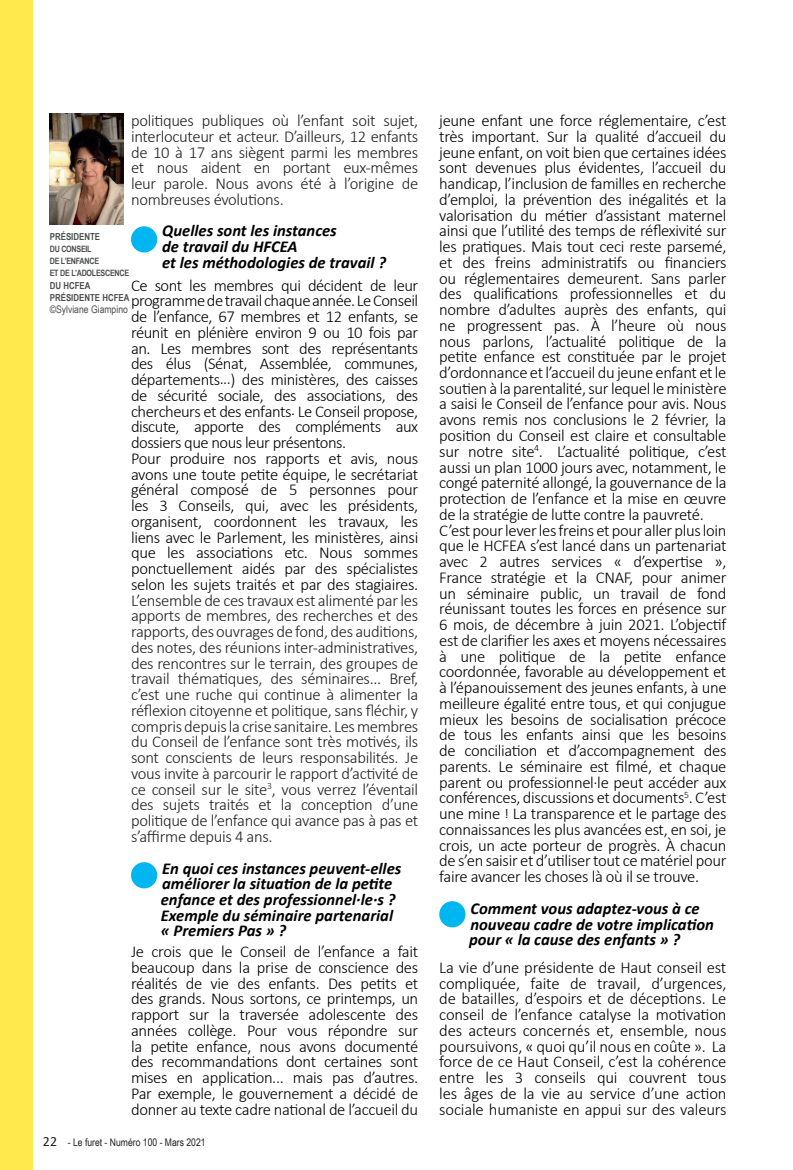
<style>
.page{position:relative;width:793px;height:1170px;background:#fff}
.page>*{position:absolute;margin:0;border:0;box-sizing:border-box;transform-origin:0 0}
.t1{font:300 16.62px/15.8px "Calibri";letter-spacing:-.02em;color:#000001}
.t2{font:300 16.62px/15.8px "Calibri";letter-spacing:-.02em;color:#231f20;text-align:justify}
.t3{font:italic 700 16.62px/15.8px "Calibri";color:#000001}
.t4{font:10.5px "Arial Narrow";color:#231f20}
.t5{font:10.5px "Arial Narrow";color:#4b4c4d}
.t6{font:700 9.62px/12.2px "Arial Narrow";color:#4b4c4d}
.t7{font:700 8.75px/12.2px "Arial Narrow";letter-spacing:-.03em;color:#4b4c4d}
.s1{font-family:"Calibri";font-size:14px}
</style>
<div class="page">
<div style="left:0;top:0;width:33px;height:1170px;background:#ffe94d"></div>
<img style="left:49px;top:114px;width:74px;height:111px">
<svg style="left:131px;top:226px;width:27px;height:27px"></svg>
<svg style="left:131px;top:862px;width:27px;height:27px"></svg>
<svg style="left:439px;top:901px;width:27px;height:27px"></svg>
<p class="t2" style="left:131px;top:113px;width:289px">politiques publiques où l’enfant soit sujet, interlocuteur et acteur. D’ailleurs, 12 enfants de 10 à 17 ans siègent parmi les membres et nous aident en portant eux-mêmes leur parole. Nous avons été à l’origine de nombreuses évolutions.</p>
<p class="t3" style="left:162px;top:222px;width:225px">Quelles sont les instances<br>de travail du HFCEA<br>et les méthodologies de travail ?</p>
<p class="t1" style="left:131px;top:277px;width:289px">Ce sont les membres qui décident de leur programme de travail chaque année. Le Conseil de l’enfance, 67 membres et 12 enfants, se réunit en plénière environ 9 ou 10 fois par an. Les membres sont des représentants des élus (Sénat, Assemblée, communes, départements...) des ministères, des caisses de sécurité sociale, des associations, des chercheurs et des enfants. Le Conseil propose, discute, apporte des compléments aux dossiers que nous leur présentons.<br>Pour produire nos rapports et avis, nous avons une toute petite équipe, le secrétariat général composé de 5 personnes pour les 3 Conseils, qui, avec les présidents, organisent, coordonnent les travaux, les liens avec le Parlement, les ministères, ainsi que les associations etc. Nous sommes ponctuellement aidés par des spécialistes selon les sujets traités et par des stagiaires.</p>
<p class="t2" style="left:131px;top:592px;width:289px">L’ensemble de ces travaux est alimenté par les apports de membres, des recherches et des rapports, des ouvrages de fond, des auditions, des notes, des réunions inter-administratives, des rencontres sur le terrain, des groupes de travail thématiques, des séminaires... Bref, c’est une ruche qui continue à alimenter la réflexion citoyenne et politique, sans fléchir, y compris depuis la crise sanitaire. Les membres du Conseil de l’enfance sont très motivés, ils sont conscients de leurs responsabilités. Je vous invite à parcourir le rapport d’activité de ce conseil sur le site<sup>3</sup>, vous verrez l’éventail des sujets traités et la conception d’une politique de l’enfance qui avance pas à pas et s’affirme depuis 4 ans.</p>
<p class="t3" style="left:161px;top:859px;width:242px">En quoi ces instances peuvent-elles améliorer la situation de la petite enfance et des professionnel·le·s ?<br>Exemple du séminaire partenarial « Premiers Pas » ?</p>
<p class="t1" style="left:131px;top:943px;width:289px;text-align:justify">Je crois que le Conseil de l’enfance a fait beaucoup dans la prise de conscience des réalités de vie des enfants. Des petits et des grands. Nous sortons, ce printemps, un rapport sur la traversée adolescente des années collège. Pour vous répondre sur la petite enfance, nous avons documenté des recommandations dont certaines sont mises en application... mais pas d’autres.<br>Par exemple, le gouvernement a décidé de donner au texte cadre national de l’accueil du</p>
<p class="t6" style="left:50px;top:230px;width:52px">PRÉSIDENTE</p>
<p class="t7" style="left:50px;top:242px;width:81px">DU CONSEIL<br>DE L’ENFANCE<br>ET DE L’ADOLESCENCE</p>
<p class="t6" style="left:50px;top:279px;width:81px">DU HCFEA<br>PRÉSIDENTE HCFEA</p>
<p class="t5" style="left:50px;top:302px;width:80px">©Sylviane Giampino</p>
<p class="t4" style="left:43px;top:1134px;width:164px"><span class="s1">22</span> - Le furet - Numéro 100 - Mars 2021</p>
<p class="t1" style="left:439px;top:112px;width:289px">jeune enfant une force réglementaire, c’est très important. Sur la qualité d’accueil du jeune enfant, on voit bien que certaines idées sont devenues plus évidentes, l’accueil du handicap, l’inclusion de familles en recherche d’emploi, la prévention des inégalités et la valorisation du métier d’assistant maternel ainsi que l’utilité des temps de réflexivité sur les pratiques. Mais tout ceci reste parsemé, et des freins administratifs ou financiers ou réglementaires demeurent. Sans parler des qualifications professionnelles et du nombre d’adultes auprès des enfants, qui ne progressent pas. À l’heure où nous nous parlons, l’actualité politique de la petite enfance est constituée par le projet d’ordonnance et l’accueil du jeune enfant et le soutien à la parentalité, sur lequel le ministère a saisi le Conseil de l’enfance pour avis. Nous avons remis nos conclusions le 2 février, la position du Conseil est claire et consultable sur notre site<sup>4</sup>. L’actualité politique, c’est aussi un plan 1000 jours avec, notamment, le congé paternité allongé, la gouvernance de la protection de l’enfance et la mise en œuvre de la stratégie de lutte contre la pauvreté.<br>C’est pour lever les freins et pour aller plus loin que le HCFEA s’est lancé dans un partenariat avec 2 autres services « d’expertise », France stratégie et la CNAF, pour animer un séminaire public, un travail de fond réunissant toutes les forces en présence sur 6 mois, de décembre à juin 2021. L’objectif est de clarifier les axes et moyens nécessaires à une politique de la petite enfance coordonnée, favorable au développement et à l’épanouissement des jeunes enfants, à une meilleure égalité entre tous, et qui conjugue mieux les besoins de socialisation précoce de tous les enfants ainsi que les besoins de conciliation et d’accompagnement des parents. Le séminaire est filmé, et chaque parent ou professionnel·le peut accéder aux conférences, discussions et documents<sup>5</sup>. C’est une mine ! La transparence et le partage des connaissances les plus avancées est, en soi, je crois, un acte porteur de progrès. À chacun de s’en saisir et d’utiliser tout ce matériel pour faire avancer les choses là où il se trouve.</p>
<p class="t3" style="left:469px;top:900px;width:246px">Comment vous adaptez-vous à ce nouveau cadre de votre implication pour « la cause des enfants » ?</p>
<p class="t1" style="left:439px;top:959px;width:289px;text-align:justify">La vie d’une présidente de Haut conseil est compliquée, faite de travail, d’urgences, de batailles, d’espoirs et de déceptions. Le conseil de l’enfance catalyse la motivation des acteurs concernés et, ensemble, nous poursuivons, « quoi qu’il nous en coûte ». La force de ce Haut Conseil, c’est la cohérence entre les 3 conseils qui couvrent tous les âges de la vie au service d’une action sociale humaniste en appui sur des valeurs</p>
</div>
